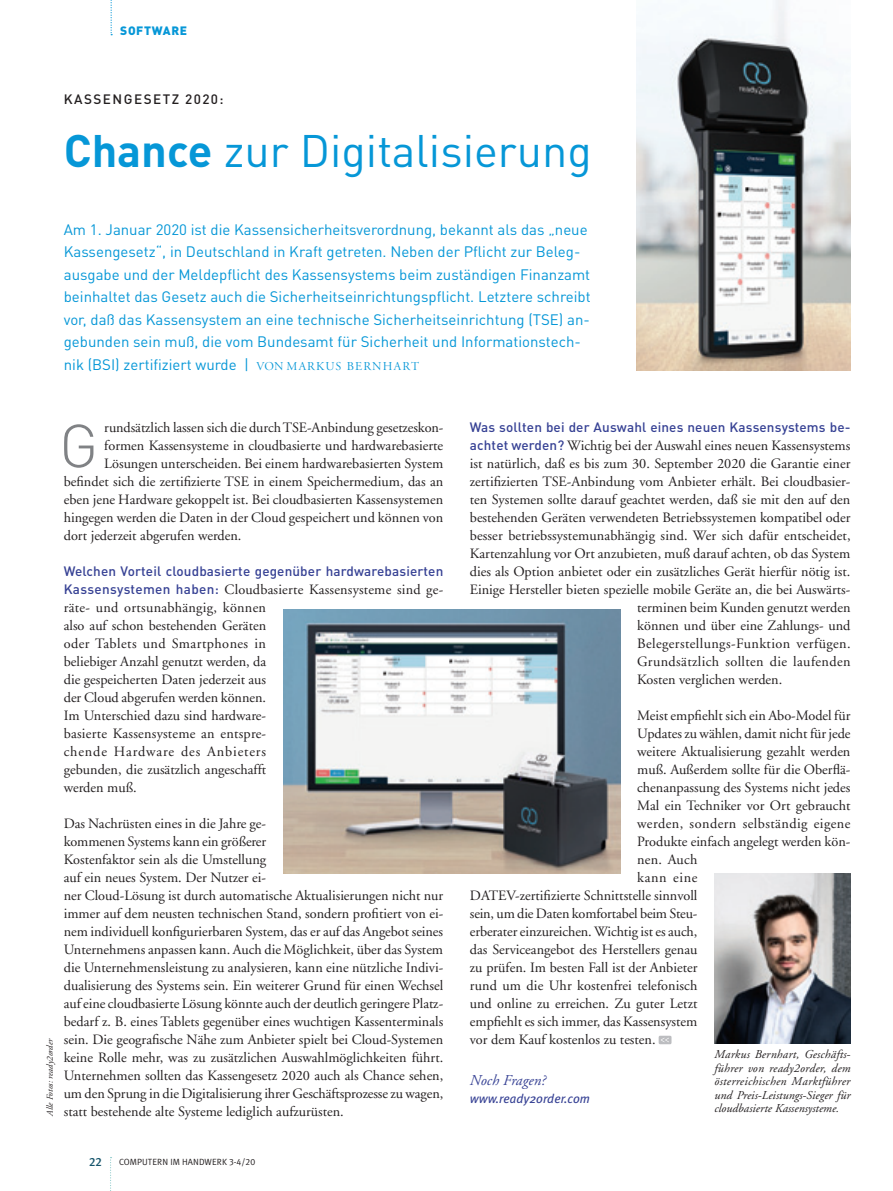
<style>
.page{position:relative;width:893px;height:1191px;background:#fff}
.page>*{position:absolute;margin:0;border:0;box-sizing:border-box;transform-origin:0 0}
.Initale{font:300 60px "DINOT";color:#808285}
._1_Artikelhead{font:45px "DINOT";color:#0697d7}
._3_Fließtext{font:15px/22.5px "DINOT";color:#0697d7}
._2_Autor_nach_Einlei{font:italic 15px "Adobe Garamond LT";letter-spacing:.01em;color:#364194}
._3_Fließtext-2{font:14.25px/18px "Adobe Garamond LT";color:#231f20}
._3_Fließtext-3{font:14.25px "Adobe Garamond LT";letter-spacing:.03em;color:#231f20}
._3_Fließtext-4{font:14.25px "Adobe Garamond LT";letter-spacing:.025em;color:#231f20}
._3_Fließtext-5{font:14.25px "Adobe Garamond LT";letter-spacing:.045em;color:#231f20}
._3_Fließtext-6{font:500 13.5px "DINOT";letter-spacing:.01em;color:#364194}
.Overline_schwarz{font:500 13.5px "DINOT";letter-spacing:.11em;color:#231f20}
._3_Fließtext-7{font:italic 12.75px "Meta Plus";color:#364194}
._3_Fließtext-8{font:italic 12px/13.5px "Adobe Garamond LT";letter-spacing:.005em;color:#231f20;text-align:justify}
._2_Einleitung_10_pt{font:900 12px "DINOT";letter-spacing:.05em;color:#0697d7}
._3_Fließtext-9{font:12px "Meta Plus Medium Caps";color:#16556c}
._2_Einleitung_10_pt-2{font:9px "Meta Plus Normal Caps";color:#231f20}
._4_Bildlegende{font:italic 9px "Adobe Garamond LT";letter-spacing:.005em;color:#231f20}
.s1{font-weight:700}
.s2{font-family:"Adobe Garamond LT Titling";font-size:12px}
.s3{font-family:"DINOT";font-weight:500;font-size:13.5px;color:#364194}
</style>
<div class="page">
<img style="left:636px;top:0;width:214px;height:370px">
<svg style="left:110px;top:1157px;width:2px;height:34px"></svg>
<svg style="left:111px;top:0;width:1px;height:35px"></svg>
<div style="left:659px;top:1035px;width:12px;height:9px;background:#bcbdc0;border-radius:2px"></div>
<svg style="left:661px;top:1038px;width:8px;height:4px"></svg>
<img style="left:283px;top:610px;width:337px;height:263px">
<img style="left:714px;top:873px;width:136px;height:170px">
<p class="_2_Einleitung_10_pt" style="left:120px;top:22px;width:68px">SOFTWARE</p>
<p class="Overline_schwarz" style="left:64px;top:90px;width:161px">KASSENGESETZ 2020:</p>
<p class="_1_Artikelhead" style="left:64px;top:120px;width:530px"><span class="s1">Chance</span> zur Digitalisierung</p>
<p class="_3_Fließtext" style="left:64px;top:217px;width:528px">Am 1. Januar 2020 ist die Kassensicherheitsverordnung, bekannt als das „neue Kassengesetz“, in Deutschland in Kraft getreten. Neben der Pflicht zur Beleg&shy;ausgabe und der Meldepflicht des Kassensystems beim zuständigen Finanzamt beinhaltet das Gesetz auch die Sicherheitseinrichtungspflicht. Letztere schreibt vor, daß das Kassensystem an eine technische Sicherheitseinrichtung (TSE) an&shy;gebunden sein muß, die vom Bundesamt für Sicherheit und Informationstech&shy;nik (BSI) zertifiziert wurde | <span class="s2">VON MARKUS BERNHART</span></p>
<p class="_4_Bildlegende" style="left:45px;top:1115px;width:78px;rotate:-90deg">Alle Fotos: ready2order</p>
<p class="_3_Fließtext-2" style="left:104px;top:418px;width:340px">rundsätzlich lassen sich die durch TSE-Anbindung gesetzeskon-</p>
<p class="_3_Fließtext-2" style="left:104px;top:436px;width:340px">formen Kassensysteme in cloudbasierte und hardwarebasierte</p>
<p class="_3_Fließtext-2" style="left:104px;top:454px;width:341px">Lösungen unterscheiden. Bei einem hardwarebasierten System</p>
<p class="_3_Fließtext-2" style="left:64px;top:472px;width:381px">befindet sich die zertifizierte TSE in einem Speichermedium, das an</p>
<p class="_3_Fließtext-2" style="left:64px;top:490px;width:381px">eben jene Hardware gekoppelt ist. Bei cloudbasierten Kassensystemen</p>
<p class="_3_Fließtext-2" style="left:64px;top:508px;width:381px">hingegen werden die Daten in der Cloud gespeichert und können von</p>
<p class="_3_Fließtext-2" style="left:64px;top:526px;width:179px">dort jederzeit abgerufen werden.</p>
<p class="_3_Fließtext-6" style="left:64px;top:561px;width:381px">Welchen Vorteil cloudbasierte gegenüber hardwarebasierten</p>
<p class="_3_Fließtext-2" style="left:64px;top:580px;width:381px"><span class="s3">Kassensystemen haben:</span> Cloudbasierte Kassensysteme sind ge&shy;räte- und ortsunabhängig, können<br>also auf schon bestehenden Geräten<br>oder Tablets und Smartphones in<br>beliebiger Anzahl genutzt werden, da<br>die gespeicherten Daten jederzeit aus<br>der Cloud abgerufen werden können.<br>Im Unterschied dazu sind hardware-<br>basierte Kassensysteme an entspre-<br>chende Hardware des Anbieters<br>gebunden, die zusätzlich angeschafft<br>werden muß.</p>
<p class="_3_Fließtext-2" style="left:64px;top:814px;width:381px">Das Nachrüsten eines in die Jahre ge-<br>kommenen Systems kann ein größerer<br>Kostenfaktor sein als die Umstellung<br>auf ein neues System. Der Nutzer ei-<br>ner Cloud-Lösung ist durch automatische Aktualisierungen nicht nur immer auf dem neusten technischen Stand, sondern profitiert von ei&shy;nem individuell konfigurierbaren System, das er auf das Angebot seines Unternehmens anpassen kann. Auch die Möglichkeit, über das System die Unternehmensleistung zu analysieren, kann eine nützliche Indivi&shy;dualisierung des Systems sein. Ein weiterer Grund für einen Wechsel auf eine cloudbasierte Lösung könnte auch der deutlich geringere Platz&shy;bedarf z. B. eines Tablets gegenüber eines wuchtigen Kassenterminals sein. Die geografische Nähe zum Anbieter spielt bei Cloud-Systemen keine Rolle mehr, was zu zusätzlichen Auswahlmöglichkeiten führt.<br>Unternehmen sollten das Kassengesetz 2020 auch als Chance sehen, um den Sprung in die Digitalisierung ihrer Geschäftsprozesse zu wagen, statt bestehende alte Systeme lediglich aufzurüsten.</p>
<p class="Initale" style="left:59px;top:405px;width:41px">G</p>
<p class="_3_Fließtext-9" style="left:89px;top:1154px;width:14px">22</p>
<p class="_2_Einleitung_10_pt-2" style="left:119px;top:1157px;width:138px">COMPUTERN IM HANDWERK 3-4/20</p>
<p class="_3_Fließtext-6" style="left:470px;top:418px;width:382px">Was sollten bei der Auswahl eines neuen Kassensystems be-</p>
<p class="_3_Fließtext-2" style="left:470px;top:436px;width:382px"><span class="s3">achtet werden?</span> Wichtig bei der Auswahl eines neuen Kassensystems</p>
<p class="_3_Fließtext-2" style="left:470px;top:454px;width:382px">ist natürlich, daß es bis zum 30. September 2020 die Garantie einer</p>
<p class="_3_Fließtext-2" style="left:470px;top:472px;width:382px">zertifizierten TSE-Anbindung vom Anbieter erhält. Bei cloudbasier-</p>
<p class="_3_Fließtext-2" style="left:470px;top:490px;width:382px">ten Systemen sollte darauf geachtet werden, daß sie mit den auf den</p>
<p class="_3_Fließtext-2" style="left:470px;top:508px;width:382px">bestehenden Geräten verwendeten Betriebssystemen kompatibel oder</p>
<p class="_3_Fließtext-2" style="left:470px;top:526px;width:382px">besser betriebssystemunabhängig sind. Wer sich dafür entscheidet,</p>
<p class="_3_Fließtext-2" style="left:470px;top:544px;width:382px">Kartenzahlung vor Ort anzubieten, muß darauf achten, ob das System</p>
<p class="_3_Fließtext-2" style="left:470px;top:562px;width:382px">dies als Option anbietet oder ein zusätzliches Gerät hierfür nötig ist.</p>
<p class="_3_Fließtext-2" style="left:470px;top:580px;width:382px">Einige Hersteller bieten spezielle mobile Geräte an, die bei Auswärts-</p>
<p class="_3_Fließtext-2" style="left:637px;top:598px;width:215px">terminen beim Kunden genutzt werden</p>
<p class="_3_Fließtext-2" style="left:637px;top:616px;width:215px">können und über eine Zahlungs- und</p>
<p class="_3_Fließtext-3" style="left:637px;top:635px;width:215px">Belegerstellungs-Funktion verfügen.</p>
<p class="_3_Fließtext-4" style="left:637px;top:653px;width:215px">Grundsätzlich sollten die laufenden</p>
<p class="_3_Fließtext-2" style="left:637px;top:670px;width:147px">Kosten verglichen werden.</p>
<p class="_3_Fließtext-2" style="left:637px;top:706px;width:215px">Meist empfiehlt sich ein Abo-Model für</p>
<p class="_3_Fließtext-2" style="left:637px;top:724px;width:215px">Updates zu wählen, damit nicht für jede</p>
<p class="_3_Fließtext-2" style="left:637px;top:742px;width:215px">weitere Aktualisierung gezahlt werden</p>
<p class="_3_Fließtext-2" style="left:637px;top:760px;width:215px">muß. Außerdem sollte für die Oberflä-</p>
<p class="_3_Fließtext-2" style="left:637px;top:778px;width:215px">chenanpassung des Systems nicht jedes</p>
<p class="_3_Fließtext-2" style="left:637px;top:796px;width:215px">Mal ein Techniker vor Ort gebraucht</p>
<p class="_3_Fließtext-3" style="left:637px;top:815px;width:215px">werden, sondern selbständig eigene</p>
<p class="_3_Fließtext-2" style="left:637px;top:832px;width:215px">Produkte einfach angelegt werden kön-</p>
<p class="_3_Fließtext-2" style="left:637px;top:850px;width:62px">nen. Auch</p>
<p class="_3_Fließtext-5" style="left:637px;top:869px;width:62px">kann eine</p>
<p class="_3_Fließtext-2" style="left:470px;top:886px;width:229px">DATEV-zertifizierte Schnittstelle sinnvoll</p>
<p class="_3_Fließtext-2" style="left:470px;top:904px;width:229px">sein, um die Daten komfortabel beim Steu-</p>
<p class="_3_Fließtext-2" style="left:470px;top:922px;width:229px">erberater einzureichen. Wichtig ist es auch,</p>
<p class="_3_Fließtext-2" style="left:470px;top:940px;width:229px">das Serviceangebot des Herstellers genau</p>
<p class="_3_Fließtext-2" style="left:470px;top:958px;width:229px">zu prüfen. Im besten Fall ist der Anbieter</p>
<p class="_3_Fließtext-2" style="left:470px;top:976px;width:229px">rund um die Uhr kostenfrei telefonisch</p>
<p class="_3_Fließtext-2" style="left:470px;top:994px;width:229px">und online zu erreichen. Zu guter Letzt</p>
<p class="_3_Fließtext-2" style="left:470px;top:1012px;width:229px">empfiehlt es sich immer, das Kassensystem</p>
<p class="_3_Fließtext-2" style="left:470px;top:1030px;width:187px">vor dem Kauf kostenlos zu testen.</p>
<p class="_2_Autor_nach_Einlei" style="left:470px;top:1070px;width:78px">Noch Fragen?</p>
<p class="_3_Fließtext-7" style="left:470px;top:1090px;width:122px">www.ready2order.com</p>
<p class="_3_Fließtext-8" style="left:714px;top:1047px;width:138px">Markus Bernhart, Geschäfts&shy;führer von ready2order, dem österreichischen Marktführer und Preis-Leistungs-Sieger für cloudbasierte Kassensysteme.</p>
</div>
